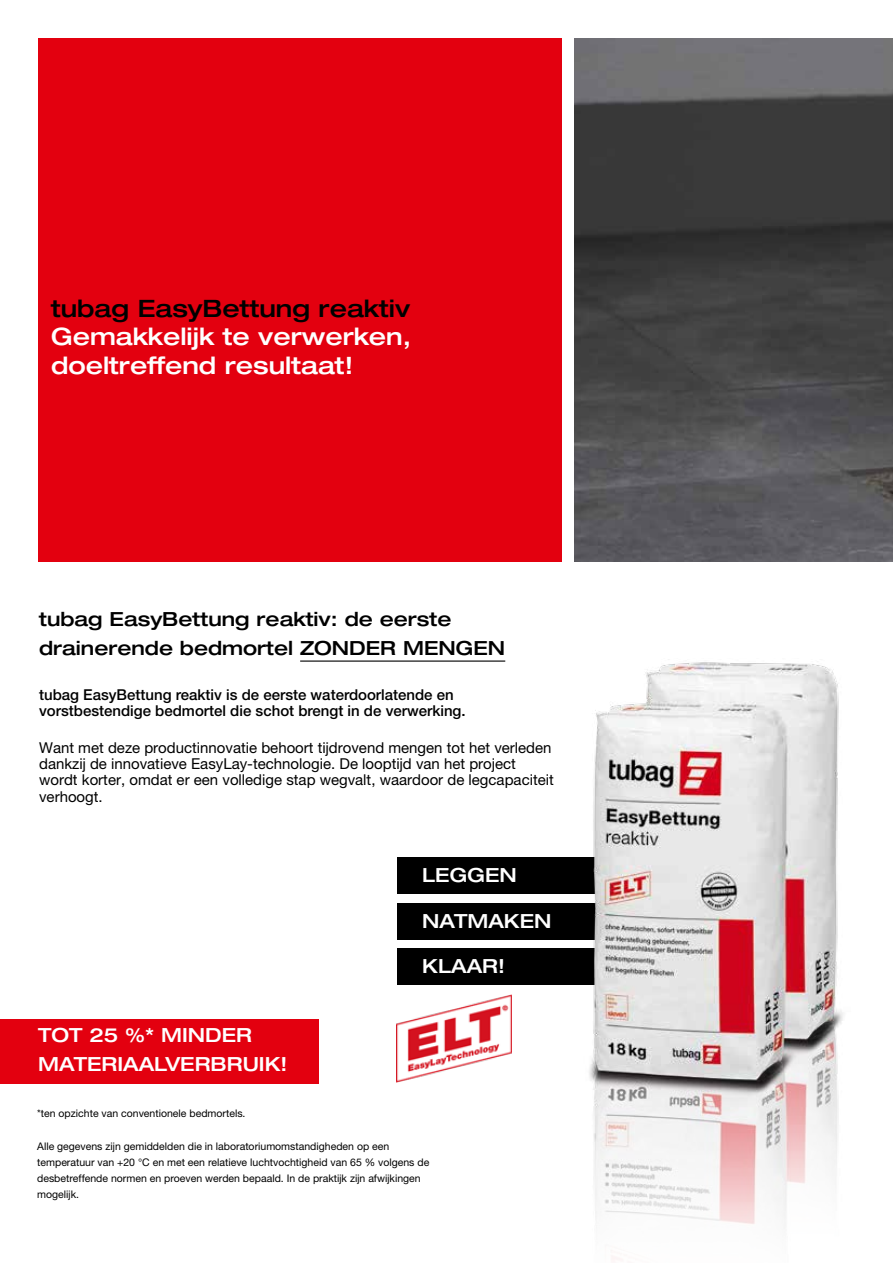
<style>
.page{position:relative;width:893px;height:1263px;background:#fff}
.page>*{position:absolute;margin:0;border:0;box-sizing:border-box;transform-origin:0 0}
.t1{font:500 expanded 24px/28.8px "Helvetica Neue LT Pro";color:#fff}
.t2{font:500 expanded 24px "Helvetica Neue LT Pro";color:#000}
.t3{font:500 expanded 19.5px/28.8px "Helvetica Neue LT Pro";color:#000}
.t4{font:500 expanded 19.5px/28.8px "Helvetica Neue LT Pro";color:#fff}
.t5{font:15px/16.2px "Helvetica Neue LT Pro";color:#000}
.t6{font:500 15px/16.2px "Helvetica Neue LT Pro";color:#000}
.t7{font:10.5px/16.2px "Helvetica Neue LT Pro";color:#000}
</style>
<div class="page">
<img style="left:574px;top:38px;width:319px;height:523px">
<div style="left:0;top:1019px;width:319px;height:64px;background:#e3000f"></div>
<div style="left:397px;top:857px;width:222px;height:37px;background:#000"></div>
<div style="left:397px;top:903px;width:222px;height:37px;background:#000"></div>
<div style="left:397px;top:948px;width:222px;height:37px;background:#000"></div>
<img style="left:397px;top:1020px;width:13px;height:62px">
<div style="left:38px;top:38px;width:523px;height:523px;background:#e3000f"></div>
<img style="left:410px;top:660px;width:433px;height:599px">
<hr style="left:300px;top:660px;width:205px;height:2px;background:#000">
<h1 class="t2" style="left:51px;top:293px;width:361px">tubag EasyBettung reaktiv</h1>
<h1 class="t1" style="left:51px;top:322px;width:362px">Gemakkelijk te verwerken, doeltreffend resultaat!</h1>
<h2 class="t3" style="left:39px;top:604px;width:468px">tubag EasyBettung reaktiv: de eerste drainerende bedmortel ZONDER MENGEN</h2>
<h3 class="t6" style="left:39px;top:686px;width:428px">tubag EasyBettung reaktiv is de eerste waterdoorlatende en vorstbestendige bedmortel die schot brengt in de verwerking.</h3>
<p class="t5" style="left:39px;top:739px;width:516px">Want met deze productinnovatie behoort tijdrovend mengen tot het verleden dankzij de innovatieve EasyLay-technologie. De looptijd van het project wordt korter, omdat er een volledige stap wegvalt, waardoor de legcapaciteit verhoogt.</p>
<h2 class="t4" style="left:38px;top:1020px;width:251px">TOT 25 %* MINDER<br>MATERIAALVERBRUIK!</h2>
<h2 class="t4" style="left:422px;top:860px;width:96px">LEGGEN</h2>
<h2 class="t4" style="left:422px;top:906px;width:131px">NATMAKEN</h2>
<h2 class="t4" style="left:422px;top:951px;width:84px">KLAAR!</h2>
<p class="t7" style="left:37px;top:1105px;width:210px">*ten opzichte van conventionele bedmortels.</p>
<p class="t7" style="left:37px;top:1138px;width:394px">Alle gegevens zijn gemiddelden die in laboratoriumomstandigheden op een temperatuur van +20 °C en met een relatieve luchtvochtigheid van 65 % volgens de desbetreffende normen en proeven werden bepaald. In de praktijk zijn afwijkingen mogelijk.</p>
</div>
